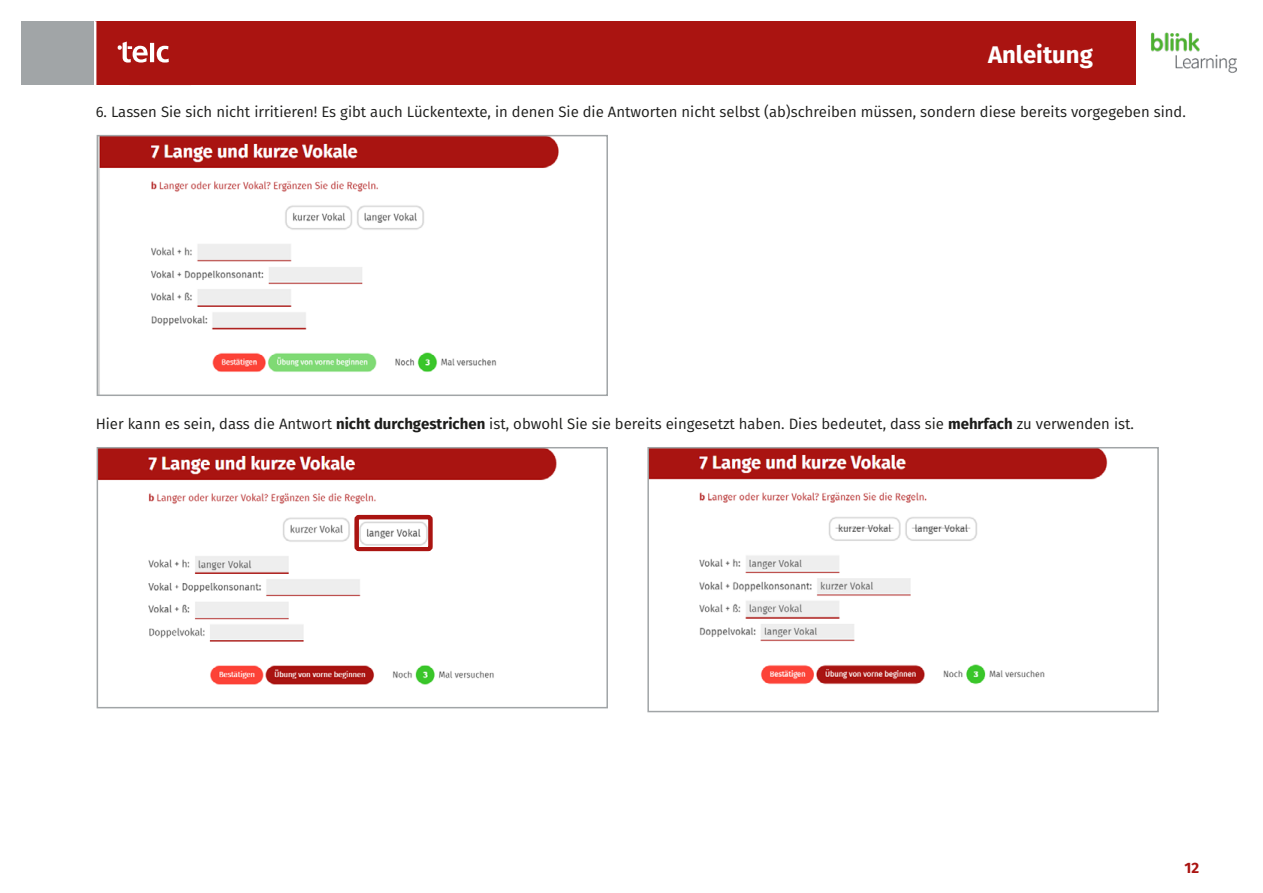
<style>
.page{position:relative;width:1263px;height:893px;background:#fff}
.page>*{position:absolute;margin:0;border:0;box-sizing:border-box;transform-origin:0 0}
.t1{font:700 24px "Fira Sans";color:#fff}
.Grundschrift{font:15px "Fira Sans";color:#1d1d1b}
.t2{font:700 15px "Fira Sans";color:#aa1411}
.s1{font-weight:700}
</style>
<div class="page">
<div style="left:95px;top:21px;width:1040px;height:64px;background:#aa1411"></div>
<svg style="left:117px;top:41px;width:52px;height:22px"></svg>
<img style="left:1151px;top:32px;width:86px;height:41px">
<div style="left:21px;top:21px;width:73px;height:64px;background:#a1a5a7"></div>
<hr style="left:95px;top:21px;width:1px;height:64px;background:#fff">
<img style="left:100px;top:138px;width:459px;height:234px">
<div style="left:97px;top:135px;width:511px;height:261px;border:2px solid #a1a5a7"></div>
<img style="left:650px;top:450px;width:458px;height:235px">
<div style="left:647px;top:447px;width:512px;height:265px;border:2px solid #a1a5a7"></div>
<img style="left:100px;top:450px;width:457px;height:235px">
<div style="left:97px;top:447px;width:511px;height:261px;border:2px solid #a1a5a7"></div>
<svg style="left:357px;top:517px;width:73px;height:32px"></svg>
<div style="left:354px;top:515px;width:79px;height:36px;border:4px solid #aa1411;border-radius:2px"></div>
<img style="left:360px;top:520px;width:67px;height:26px">
<h1 class="t1" style="left:988px;top:34px;width:106px">Anleitung</h1>
<p class="Grundschrift" style="left:96px;top:100px;width:1090px">6. Lassen Sie sich nicht irritieren! Es gibt auch Lückentexte, in denen Sie die Antworten nicht selbst (ab)schreiben müssen, sondern diese bereits vorgegeben sind.</p>
<p class="Grundschrift" style="left:96px;top:412px;width:1038px">Hier kann es sein, dass die Antwort <span class="s1">nicht durchgestrichen</span> ist, obwohl Sie sie bereits eingesetzt haben. Dies bedeutet, dass sie <span class="s1">mehrfach</span> zu verwenden ist.</p>
<p class="t2" style="left:1184px;top:855px;width:16px">12</p>
</div>
